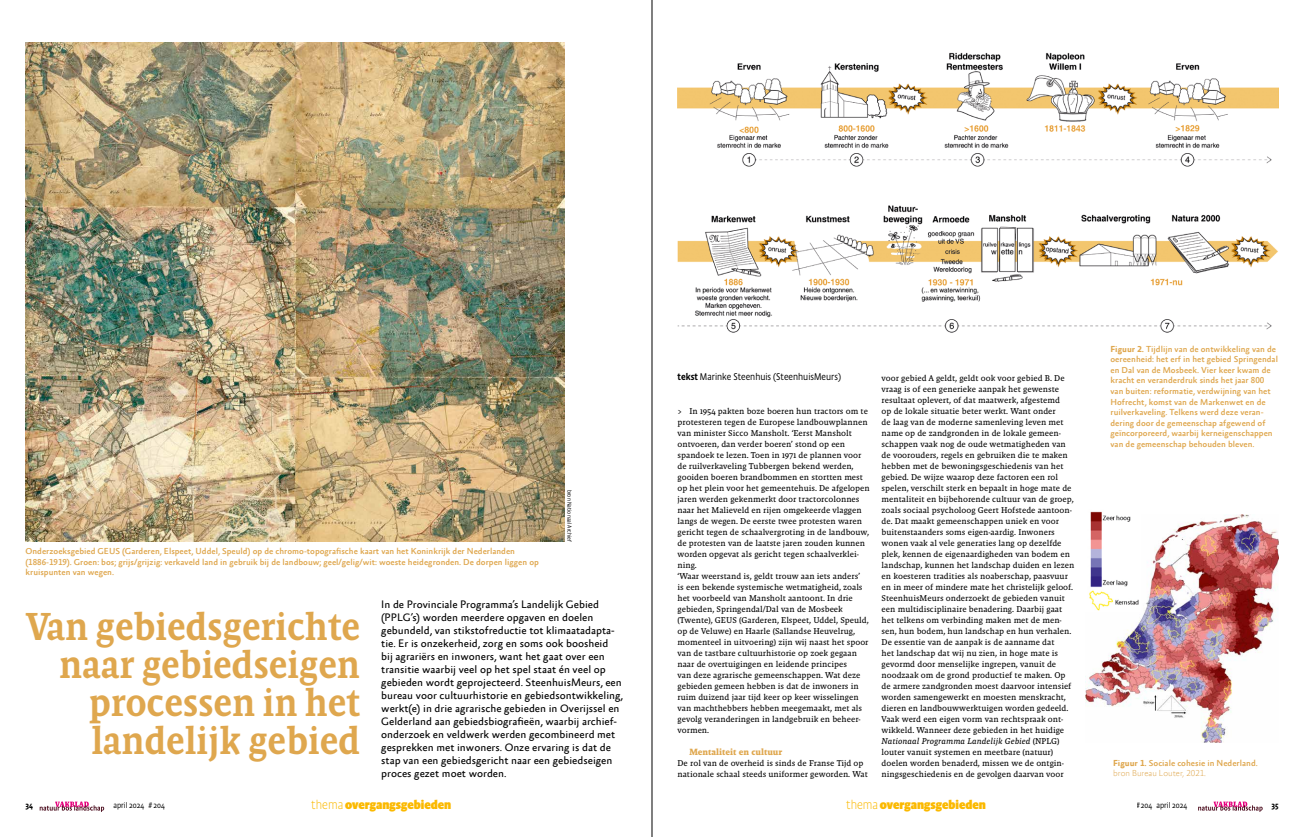
<style>
.page{position:relative;width:1304px;height:837px;background:#fff}
.page>*{position:absolute;margin:0;border:0;box-sizing:border-box;transform-origin:0 0}
.t1{font:500 39.6px/37.8px "Absara Headline Pro";letter-spacing:-.01em;color:#dfa74e;text-align:right}
.t2{font:900 13px "Absara Sans Headline Pro";color:#fbb900}
.t3{font:11px/13px "Absara Sans Offc Pro";color:#000}
.t4{font:300 10px "Absara Sans Headline Pro";color:#000}
.t5{font:700 9.2px "Malaga OT";color:#dfa74e}
.t6{font:500 8.8px/10.5px "Absara Sans Offc Pro";color:#dfa74e}
.t7{font:8.6px/11px "Malaga OT";color:#000}
.t8{font:300 8.3px "Absara Sans Headline Pro";color:#000}
.t9{font:500 8.3px "Absara Sans Headline Pro";color:#000}
.t10{font:300 6px "Absara Sans Headline Pro";color:#000}
.s1{font-weight:500}
.s2{font-style:italic}
.s3{font-weight:700}
.s4{font-weight:100}
</style>
<div class="page">
<img style="left:26px;top:43px;width:539px;height:498px">
<img style="left:677px;top:52px;width:601px;height:281px">
<img style="left:1086px;top:514px;width:192px;height:228px">
<img style="left:1086px;top:511px;width:55px;height:100px">
<svg style="left:40px;top:801px;width:64px;height:10px"></svg>
<svg style="left:1198px;top:801px;width:65px;height:10px"></svg>
<hr style="left:652px;top:0;width:1px;height:836px;background:#000">
<p class="t6" style="left:26px;top:546px;width:515px">Onderzoeksgebied GEUS (Garderen, Elspeet, Uddel, Speuld) op de chromo-topografische kaart van het Koninkrijk der Nederlanden (1886-1919). Groen: bos; grijs/grijzig: verkaveld land in gebruik bij de landbouw; geel/gelig/wit: woeste heidegronden. De dorpen liggen op kruispunten van wegen.</p>
<p class="t10" style="left:573px;top:489px;width:54px;rotate:90deg">bron Nationaal Archief</p>
<h1 class="t1" style="left:27px;top:607px;width:335px">Van gebiedsgerichte naar gebiedseigen processen in het landelijk gebied</h1>
<p class="t3" style="left:381px;top:597px;width:243px">In de Provinciale Programma’s Landelijk Gebied (PPLG’s) worden meerdere opgaven en doelen gebundeld, van stikstofreductie tot klimaatadapta&shy;tie. Er is onzekerheid, zorg en soms ook boosheid<br>bij agrariërs en inwoners, want het gaat over een transitie waarbij veel op het spel staat én veel op gebieden wordt geprojecteerd. SteenhuisMeurs, een bureau voor cultuurhistorie en gebiedsontwikkeling, werkt(e) in drie agrarische gebieden in Overijssel en Gelderland aan gebiedsbiografieën, waarbij archief&shy;onderzoek en veldwerk werden gecombineerd met gesprekken met inwoners. Onze ervaring is dat de stap van een gebiedsgericht naar een gebiedseigen proces gezet moet worden.</p>
<p class="t4" style="left:677px;top:370px;width:165px"><span class="s1">tekst</span> Marinke Steenhuis (SteenhuisMeurs)</p>
<p class="t7" style="left:677px;top:405px;width:194px">&gt; In 1954 pakten boze boeren hun tractors om te protesteren tegen de Europese landbouwplannen van minister Sicco Mansholt. ‘Eerst Mansholt ontvoeren, dan verder boeren’ stond op een spandoek te lezen. Toen in 1971 de plannen voor de ruilverkaveling Tubbergen bekend werden, gooiden boeren brandbommen en stortten mest op het plein voor het gemeentehuis. De afgelopen jaren werden gekenmerkt door tractorcolonnes naar het Malieveld en rijen omgekeerde vlaggen langs de wegen. De eerste twee protesten waren gericht tegen de schaalvergroting in de landbouw, de protesten van de laatste jaren zouden kunnen worden opgevat als gericht tegen schaalverklei&shy;ning.<br>‘Waar weerstand is, geldt trouw aan iets anders’<br>is een bekende systemische wetmatigheid, zoals het voorbeeld van Mansholt aantoont. In drie gebieden, Springendal/Dal van de Mosbeek (Twente), GEUS (Garderen, Elspeet, Uddel, Speuld, op de Veluwe) en Haarle (Sallandse Heuvelrug, momenteel in uitvoering) zijn wij naast het spoor van de tastbare cultuurhistorie op zoek gegaan naar de overtuigingen en leidende principes<br>van deze agrarische gemeenschappen. Wat deze gebieden gemeen hebben is dat de inwoners in ruim duizend jaar tijd keer op keer wisselingen van machthebbers hebben meegemaakt, met als gevolg veranderingen in landgebruik en beheer&shy;vormen.</p>
<p class="t5" style="left:689px;top:746px;width:94px">Mentaliteit en cultuur</p>
<p class="t7" style="left:677px;top:757px;width:192px">De rol van de overheid is sinds de Franse Tijd op nationale schaal steeds uniformer geworden. Wat</p>
<p class="t7" style="left:882px;top:372px;width:194px">voor gebied A geldt, geldt ook voor gebied B. De vraag is of een generieke aanpak het gewenste resultaat oplevert, of dat maatwerk, afgestemd<br>op de lokale situatie beter werkt. Want onder<br>de laag van de moderne samenleving leven met name op de zandgronden in de lokale gemeen&shy;schappen vaak nog de oude wetmatigheden van de voorouders, regels en gebruiken die te maken hebben met de bewoningsgeschiedenis van het gebied. De wijze waarop deze factoren een rol spelen, verschilt sterk en bepaalt in hoge mate de mentaliteit en bijbehorende cultuur van de groep, zoals sociaal psycholoog Geert Hofstede aantoon&shy;de. Dat maakt gemeenschappen uniek en voor buitenstaanders soms eigen-aardig. Inwoners wonen vaak al vele generaties lang op dezelfde plek, kennen de eigenaardigheden van bodem en landschap, kunnen het landschap duiden en lezen en koesteren tradities als noaberschap, paasvuur en in meer of mindere mate het christelijk geloof.<br>SteenhuisMeurs onderzoekt de gebieden vanuit een multidisciplinaire benadering. Daarbij gaat het telkens om verbinding maken met de men&shy;sen, hun bodem, hun landschap en hun verhalen.<br>De essentie van de aanpak is de aanname dat<br>het landschap dat wij nu zien, in hoge mate is gevormd door menselijke ingrepen, vanuit de noodzaak om de grond productief te maken. Op de armere zandgronden moest daarvoor intensief worden samengewerkt en moesten menskracht, dieren en landbouwwerktuigen worden gedeeld.<br>Vaak werd een eigen vorm van rechtspraak ont&shy;wikkeld. Wanneer deze gebieden in het huidige <span class="s2">Nationaal Programma Landelijk Gebied</span> (NPLG) louter vanuit systemen en meetbare (natuur) doelen worden benaderd, missen we de ontgin&shy;ningsgeschiedenis en de gevolgen daarvan voor</p>
<p class="t6" style="left:1110px;top:344px;width:169px"><span class="s3">Figuur 2.</span> Tijdlijn van de ontwikkeling van de oereenheid: het erf in het gebied Springendal en Dal van de Mosbeek. Vier keer kwam de kracht en veranderdruk sinds het jaar 800 van buiten: reformatie, verdwijning van het Hofrecht, komst van de Markenwet en de ruilverkaveling. Telkens werd deze veran&shy;dering door de gemeenschap afgewend of geïncorporeerd, waarbij kerneigenschappen van de gemeenschap behouden bleven.</p>
<p class="t6" style="left:1113px;top:757px;width:146px"><span class="s3">Figuur 1.</span> Sociale cohesie in Nederland. <span class="s4">bron Bureau Louter, 2021.</span></p>
<p class="t9" style="left:26px;top:799px;width:9px">34</p>
<p class="t8" style="left:113px;top:799px;width:53px">april 2024 # 204</p>
<h2 class="t2" style="left:311px;top:796px;width:141px"><span class="s4">thema</span>overgangsgebieden</h2>
<h2 class="t2" style="left:846px;top:796px;width:141px"><span class="s4">thema</span>overgangsgebieden</h2>
<p class="t8" style="left:1137px;top:799px;width:52px">#204 april 2024</p>
<p class="t9" style="left:1271px;top:799px;width:9px">35</p>
</div>
